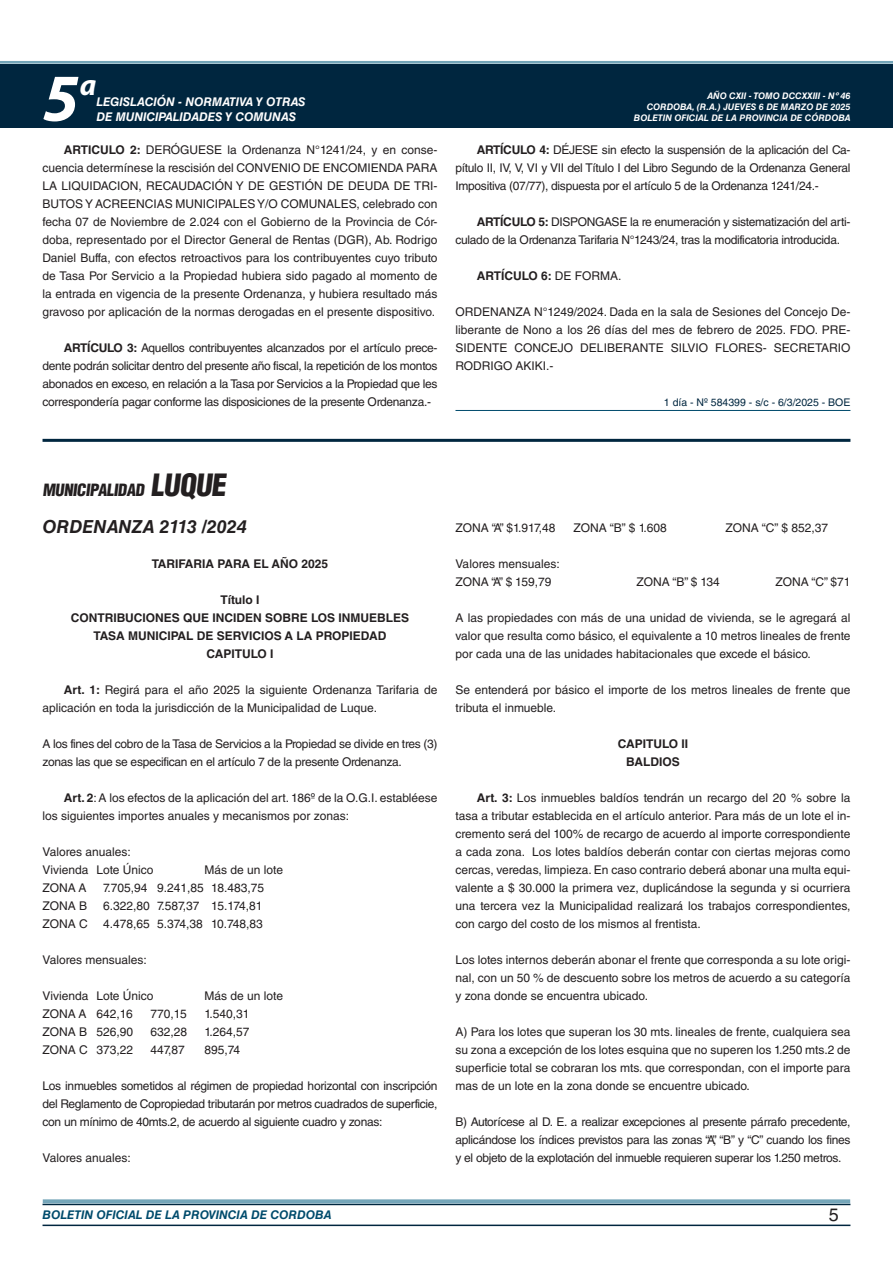
<style>
.page{position:relative;width:893px;height:1263px;background:#fff}
.page>*{position:absolute;margin:0;border:0;box-sizing:border-box;transform-origin:0 0}
.t1{font:italic 700 67.5px "Myriad Pro";color:#fff}
.t2{font:italic 700 30px "Myriad Pro";color:#fff}
.NOMBRE_DE_MINISTERIO{font:italic 700 18px "Helvetica LT Std";color:#231f20}
.t3{font:18px "Helvetica LT Std";color:#231f20}
.BASE{font:900 condensed 16.5px "Helvetica LT Std";color:#231f20}
.TEXTO_BASE{font:12px/18px "Helvetica LT Std";color:#231f20;text-align:justify}
.TEXTO_BASE-2{font:12px/18px "Helvetica LT Std";letter-spacing:-.025em;color:#231f20}
.RESUELVE{font:700 12px "Helvetica LT Std";color:#231f20}
.t4{font:italic 700 12px "Helvetica LT Std";color:#fff}
.t5{font:italic 700 12px "Helvetica LT Std";color:#004b6c}
.TEXTO_BASE-3{font:700 12px "Helvetica LT Std";color:#231f20}
.FECHA_DE_VENCIMIENTO{font:10.5px "Helvetica LT Std";color:#00263f}
.t6{font:italic 700 9px/10.8px "Helvetica LT Std";color:#fff;text-align:right}
.s1{font-weight:700}
.s2{font-weight:400}
.s3{font-size:30px}
</style>
<div class="page">
<div style="left:0;top:61px;width:893px;height:6px;background:#fff;opacity:.75"></div>
<div style="left:0;top:64px;width:893px;height:64px;background:#00263f"></div>
<hr style="left:43px;top:1224px;width:807px;height:2px;background:#00263f">
<div style="left:42px;top:1198px;width:809px;height:8px;background:#fff;opacity:.75"></div>
<hr style="left:455px;top:410px;width:395px;height:1px;background:#004b6c">
<hr style="left:43px;top:439px;width:807px;height:3px;background:#00263f">
<h1 class="t1" style="left:43px;top:54px;width:38px">5</h1>
<h2 class="t2" style="left:80px;top:66px;width:18px">a</h2>
<p class="t4" style="left:96px;top:95px;width:211px">LEGISLACIÓN - NORMATIVA Y OTRAS</p>
<p class="t4" style="left:96px;top:109px;width:201px">DE MUNICIPALIDADES Y COMUNAS</p>
<p class="TEXTO_BASE" style="left:43px;top:141px;width:396px;text-indent:21px"><span class="s1">ARTICULO 2:</span> DERÓGUESE la Ordenanza N°1241/24, y en conse&shy;cuencia determínese la rescisión del CONVENIO DE ENCOMIENDA PARA LA LIQUIDACION, RECAUDACIÓN Y DE GESTIÓN DE DEUDA DE TRI-BUTOS Y ACREENCIAS MUNICIPALES Y/O COMUNALES, celebrado con fecha 07 de Noviembre de 2.024 con el Gobierno de la Provincia de Cór&shy;doba, representado por el Director General de Rentas (DGR), Ab. Rodrigo Daniel Buffa, con efectos retroactivos para los contribuyentes cuyo tributo de Tasa Por Servicio a la Propiedad hubiera sido pagado al momento de la entrada en vigencia de la presente Ordenanza, y hubiera resultado más gravoso por aplicación de la normas derogadas en el presente dispositivo.</p>
<p class="TEXTO_BASE" style="left:43px;top:339px;width:396px;text-indent:21px"><span class="s1">ARTÍCULO 3:</span> Aquellos contribuyentes alcanzados por el artículo prece&shy;dente podrán solicitar dentro del presente año fiscal, la repetición de los montos abonados en exceso, en relación a la Tasa por Servicios a la Propiedad que les correspondería pagar conforme las disposiciones de la presente Ordenanza.-</p>
<p class="t6" style="left:634px;top:91px;width:218px">AÑO CXII - TOMO DCCXXIII - Nº 46<br>CORDOBA, (R.A.) JUEVES 6 DE MARZO DE 2025<br>BOLETIN OFICIAL DE LA PROVINCIA DE CÓRDOBA</p>
<p class="TEXTO_BASE" style="left:455px;top:141px;width:396px;text-indent:21px"><span class="s1">ARTÍCULO 4:</span> DÉJESE sin efecto la suspensión de la aplicación del Ca&shy;pítulo II, IV, V, VI y VII del Título I del Libro Segundo de la Ordenanza General Impositiva (07/77), dispuesta por el artículo 5 de la Ordenanza 1241/24.-</p>
<p class="TEXTO_BASE-2" style="left:455px;top:213px;width:396px;text-indent:21px"><span class="s1">ARTÍCULO 5:</span> DISPONGASE la re enumeración y sistematización del arti&shy;culado de la Ordenanza Tarifaria N°1243/24, tras la modificatoria introducida.</p>
<p class="TEXTO_BASE-3" style="left:477px;top:268px;width:146px">ARTÍCULO 6: <span class="s2">DE FORMA.</span></p>
<p class="TEXTO_BASE" style="left:455px;top:303px;width:396px">ORDENANZA N°1249/2024. Dada en la sala de Sesiones del Concejo De&shy;liberante de Nono a los 26 días del mes de febrero de 2025. FDO. PRE-SIDENTE CONCEJO DELIBERANTE SILVIO FLORES- SECRETARIO RODRIGO AKIKI.-</p>
<p class="FECHA_DE_VENCIMIENTO" style="left:664px;top:396px;width:188px">1 día - Nº 584399 - s/c - 6/3/2025 - BOE</p>
<p class="BASE" style="left:43px;top:479px;width:190px">MUNICIPALIDAD <span class="s3">LUQUE</span></p>
<p class="NOMBRE_DE_MINISTERIO" style="left:43px;top:516px;width:206px">ORDENANZA 2113 /2024</p>
<p class="RESUELVE" style="left:152px;top:556px;width:178px">TARIFARIA PARA EL AÑO 2025</p>
<p class="RESUELVE" style="left:220px;top:592px;width:41px">Título I</p>
<p class="RESUELVE" style="left:71px;top:610px;width:340px">CONTRIBUCIONES QUE INCIDEN SOBRE LOS INMUEBLES</p>
<p class="RESUELVE" style="left:94px;top:628px;width:294px">TASA MUNICIPAL DE SERVICIOS A LA PROPIEDAD</p>
<p class="RESUELVE" style="left:207px;top:646px;width:68px">CAPITULO I</p>
<p class="TEXTO_BASE" style="left:43px;top:681px;width:396px;text-indent:21px"><span class="s1">Art. 1:</span> Regirá para el año 2025 la siguiente Ordenanza Tarifaria de aplicación en toda la jurisdicción de la Municipalidad de Luque.</p>
<p class="TEXTO_BASE-2" style="left:43px;top:735px;width:396px">A los fines del cobro de la Tasa de Servicios a la Propiedad se divide en tres (3) zonas las que se especifican en el artículo 7 de la presente Ordenanza.</p>
<p class="TEXTO_BASE" style="left:43px;top:789px;width:396px;text-indent:21px"><span class="s1">Art. 2</span>: A los efectos de la aplicación del art. 186º de la O.G.I. establéese los siguientes importes anuales y mecanismos por zonas:</p>
<p class="TEXTO_BASE" style="left:43px;top:843px;width:90px">Valores anuales:</p>
<p class="TEXTO_BASE" style="left:43px;top:861px;width:113px">Vivienda Lote Único</p>
<p class="TEXTO_BASE" style="left:205px;top:861px;width:80px">Más de un lote</p>
<p class="TEXTO_BASE" style="left:43px;top:879px;width:46px">ZONA A</p>
<p class="TEXTO_BASE" style="left:103px;top:879px;width:162px">7.705,94 9.241,85 18.483,75</p>
<p class="TEXTO_BASE" style="left:43px;top:897px;width:46px">ZONA B</p>
<p class="TEXTO_BASE" style="left:103px;top:897px;width:161px">6.322,80 7.587,37 15.174,81</p>
<p class="TEXTO_BASE" style="left:43px;top:915px;width:47px">ZONA C</p>
<p class="TEXTO_BASE" style="left:103px;top:915px;width:161px">4.478,65 5.374,38 10.748,83</p>
<p class="TEXTO_BASE" style="left:43px;top:951px;width:106px">Valores mensuales:</p>
<p class="TEXTO_BASE" style="left:43px;top:987px;width:113px">Vivienda Lote Único</p>
<p class="TEXTO_BASE" style="left:205px;top:987px;width:80px">Más de un lote</p>
<p class="TEXTO_BASE" style="left:43px;top:1005px;width:92px">ZONA A 642,16</p>
<p class="TEXTO_BASE" style="left:151px;top:1005px;width:38px">770,15</p>
<p class="TEXTO_BASE" style="left:205px;top:1005px;width:46px">1.540,31</p>
<p class="TEXTO_BASE" style="left:43px;top:1023px;width:92px">ZONA B 526,90</p>
<p class="TEXTO_BASE" style="left:151px;top:1023px;width:38px">632,28</p>
<p class="TEXTO_BASE" style="left:205px;top:1023px;width:46px">1.264,57</p>
<p class="TEXTO_BASE" style="left:43px;top:1041px;width:92px">ZONA C 373,22</p>
<p class="TEXTO_BASE" style="left:151px;top:1041px;width:36px">447,87</p>
<p class="TEXTO_BASE" style="left:205px;top:1041px;width:37px">895,74</p>
<p class="TEXTO_BASE" style="left:43px;top:1077px;width:396px">Los inmuebles sometidos al régimen de propiedad horizontal con inscripción del Reglamento de Copropiedad tributarán por metros cuadrados de superficie, con un mínimo de 40mts.2, de acuerdo al siguiente cuadro y zonas:</p>
<p class="TEXTO_BASE" style="left:43px;top:1149px;width:90px">Valores anuales:</p>
<p class="TEXTO_BASE" style="left:455px;top:519px;width:101px">ZONA “A” $1.917,48</p>
<p class="TEXTO_BASE" style="left:573px;top:519px;width:95px">ZONA “B” $ 1.608</p>
<p class="TEXTO_BASE" style="left:725px;top:519px;width:104px">ZONA “C” $ 852,37</p>
<p class="TEXTO_BASE" style="left:455px;top:555px;width:106px">Valores mensuales:</p>
<p class="TEXTO_BASE" style="left:455px;top:573px;width:98px">ZONA “A” $ 159,79</p>
<p class="TEXTO_BASE" style="left:636px;top:573px;width:85px">ZONA “B” $ 134</p>
<p class="TEXTO_BASE" style="left:776px;top:573px;width:77px">ZONA “C” $71</p>
<p class="TEXTO_BASE" style="left:455px;top:609px;width:396px">A las propiedades con más de una unidad de vivienda, se le agregará al valor que resulta como básico, el equivalente a 10 metros lineales de frente por cada una de las unidades habitacionales que excede el básico.</p>
<p class="TEXTO_BASE" style="left:455px;top:681px;width:396px">Se entenderá por básico el importe de los metros lineales de frente que tributa el inmueble.</p>
<p class="RESUELVE" style="left:618px;top:736px;width:72px">CAPITULO II</p>
<p class="RESUELVE" style="left:626px;top:754px;width:55px">BALDIOS</p>
<p class="TEXTO_BASE" style="left:455px;top:789px;width:396px;text-indent:21px"><span class="s1">Art. 3:</span> Los inmuebles baldíos tendrán un recargo del 20 % sobre la tasa a tributar establecida en el artículo anterior. Para más de un lote el in&shy;cremento será del 100% de recargo de acuerdo al importe correspondiente a cada zona. Los lotes baldíos deberán contar con ciertas mejoras como cercas, veredas, limpieza. En caso contrario deberá abonar una multa equi&shy;valente a $ 30.000 la primera vez, duplicándose la segunda y si ocurriera una tercera vez la Municipalidad realizará los trabajos correspondientes, con cargo del costo de los mismos al frentista.</p>
<p class="TEXTO_BASE" style="left:455px;top:951px;width:397px">Los lotes internos deberán abonar el frente que corresponda a su lote origi&shy;nal, con un 50 % de descuento sobre los metros de acuerdo a su categoría y zona donde se encuentra ubicado.</p>
<p class="TEXTO_BASE" style="left:455px;top:1023px;width:396px">A) Para los lotes que superan los 30 mts. lineales de frente, cualquiera sea su zona a excepción de los lotes esquina que no superen los 1.250 mts.2 de superficie total se cobraran los mts. que correspondan, con el importe para mas de un lote en la zona donde se encuentre ubicado.</p>
<p class="TEXTO_BASE" style="left:455px;top:1113px;width:396px">B) Autorícese al D. E. a realizar excepciones al presente párrafo precedente, aplicándose los índices previstos para las zonas “A”, “B” y “C” cuando los fines y el objeto de la explotación del inmueble requieren superar los 1.250 metros.</p>
<p class="t5" style="left:43px;top:1208px;width:290px">BOLETIN OFICIAL DE LA PROVINCIA DE CORDOBA</p>
<h3 class="t3" style="left:829px;top:1204px;width:12px">5</h3>
</div>
